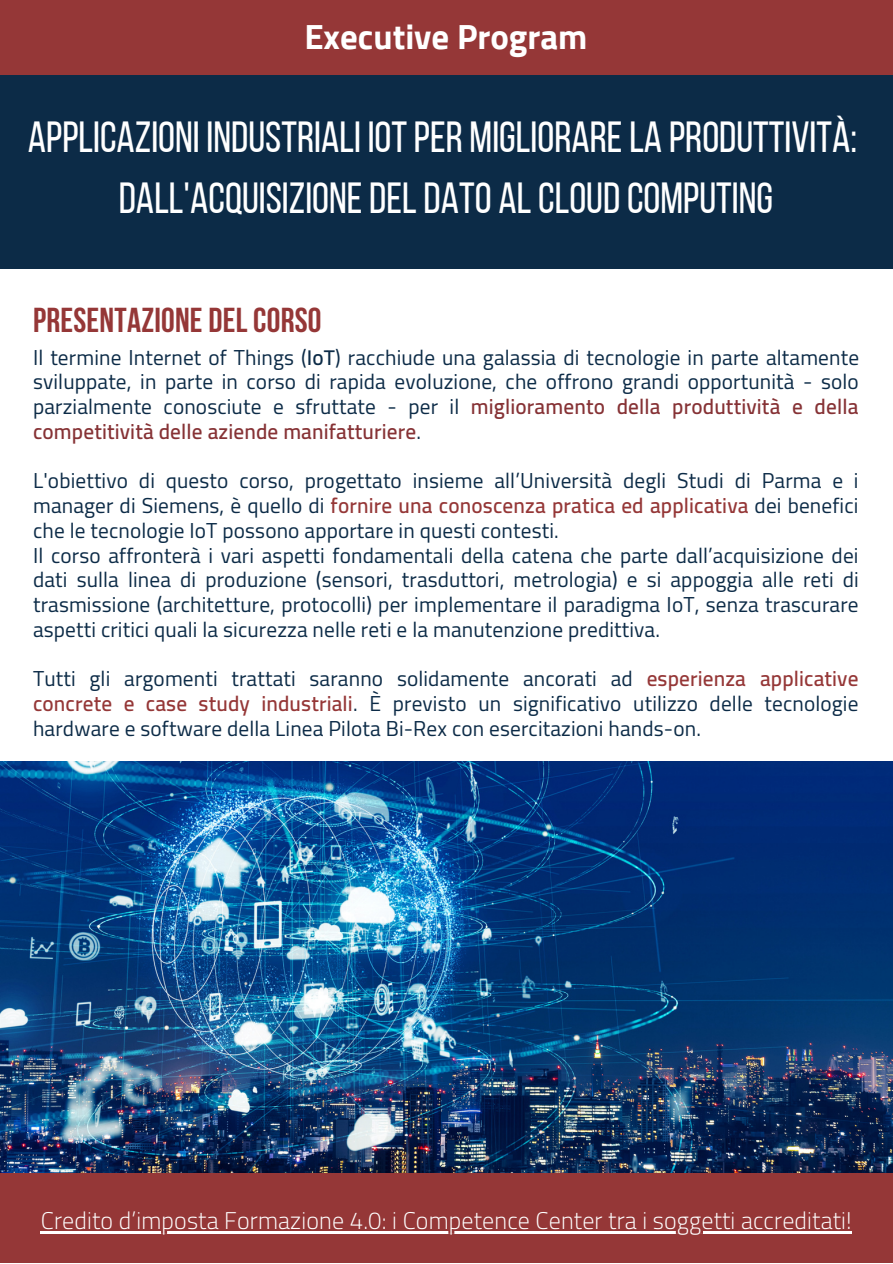
<style>
.page{position:relative;width:893px;height:1264px;background:#fff}
.page>*{position:absolute;margin:0;border:0;box-sizing:border-box;transform-origin:0 0}
.t1{font:43.5px/60.8px "Bebas Neue";color:#fff;text-align:center}
.t2{font:700 34.8px "Cairo";color:#fff}
.t3{font:700 34.5px "Bebas Neue";letter-spacing:.005em;color:#953737}
.t4{font:300 24px "Cairo";letter-spacing:.005em;color:#fff}
.t5{font:21.3px/24.8px "Cairo";letter-spacing:.005em;color:#0c2b47;text-align:justify}
.s1{font-weight:600}
.s2{font-weight:600;color:#863235}
.s3{font-weight:600;color:#953737}
</style>
<div class="page">
<div style="left:0;top:0;width:892px;height:116px;background:#953737"></div>
<div style="left:0;top:75px;width:892px;height:194px;background:#0c2b47"></div>
<img style="left:0;top:761px;width:892px;height:412px">
<div style="left:0;top:1173px;width:892px;height:89px;background:#953737"></div>
<hr style="left:41px;top:1230px;width:810px;height:3px;background:#fff">
<h2 class="t2" style="left:304px;top:17px;width:284px">Executive Program</h2>
<h1 class="t1" style="left:28px;top:111px;width:830px">APPLICAZIONI INDUSTRIALI IOTPER MIGLIORARELA PRODUTTIVITÀ:<br>DALL'ACQUISIZIONEDELDATO ALCLOUDCOMPUTING</h1>
<h3 class="t3" style="left:33px;top:306px;width:290px">PRESENTAZIONE DEL CORSO</h3>
<p class="t5" style="left:33px;top:345px;width:827px">Il termine Internet of Things (<span class="s1">IoT</span>) racchiude una galassia di tecnologie in parte altamente sviluppate, in parte in corso di rapida evoluzione, che offrono grandi opportunità - solo parzialmente conosciute e sfruttate - per il <span class="s2">miglioramento della produttività e della competitività delle aziende manifatturiere</span>.</p>
<p class="t5" style="left:33px;top:468px;width:827px;text-align:left">L'obiettivo di questo corso, progettato insieme all’Università degli Studi di Parma e i manager di Siemens, è quello di <span class="s3">fornire una conoscenza pratica ed applicativa</span> dei benefici che le tecnologie IoT possono apportare in questi contesti.<br>Il corso affronterà i vari aspetti fondamentali della catena che parte dall’acquisizione dei dati sulla linea di produzione (sensori, trasduttori, metrologia) e si appoggia alle reti di trasmissione (architetture, protocolli) per implementare il paradigma IoT, senza trascurare aspetti critici quali la sicurezza nelle reti e la manutenzione predittiva.</p>
<p class="t5" style="left:33px;top:666px;width:827px">Tutti gli argomenti trattati saranno solidamente ancorati ad <span class="s3">esperienza applicative concrete e case study industriali</span>. È previsto un significativo utilizzo delle tecnologie hardware e software della Linea Pilota Bi-Rex con esercitazioni hands-on.</p>
<p class="t4" style="left:41px;top:1206px;width:812px">Credito d’imposta Formazione 4.0: i Competence Center tra i soggetti accreditati!</p>
</div>
